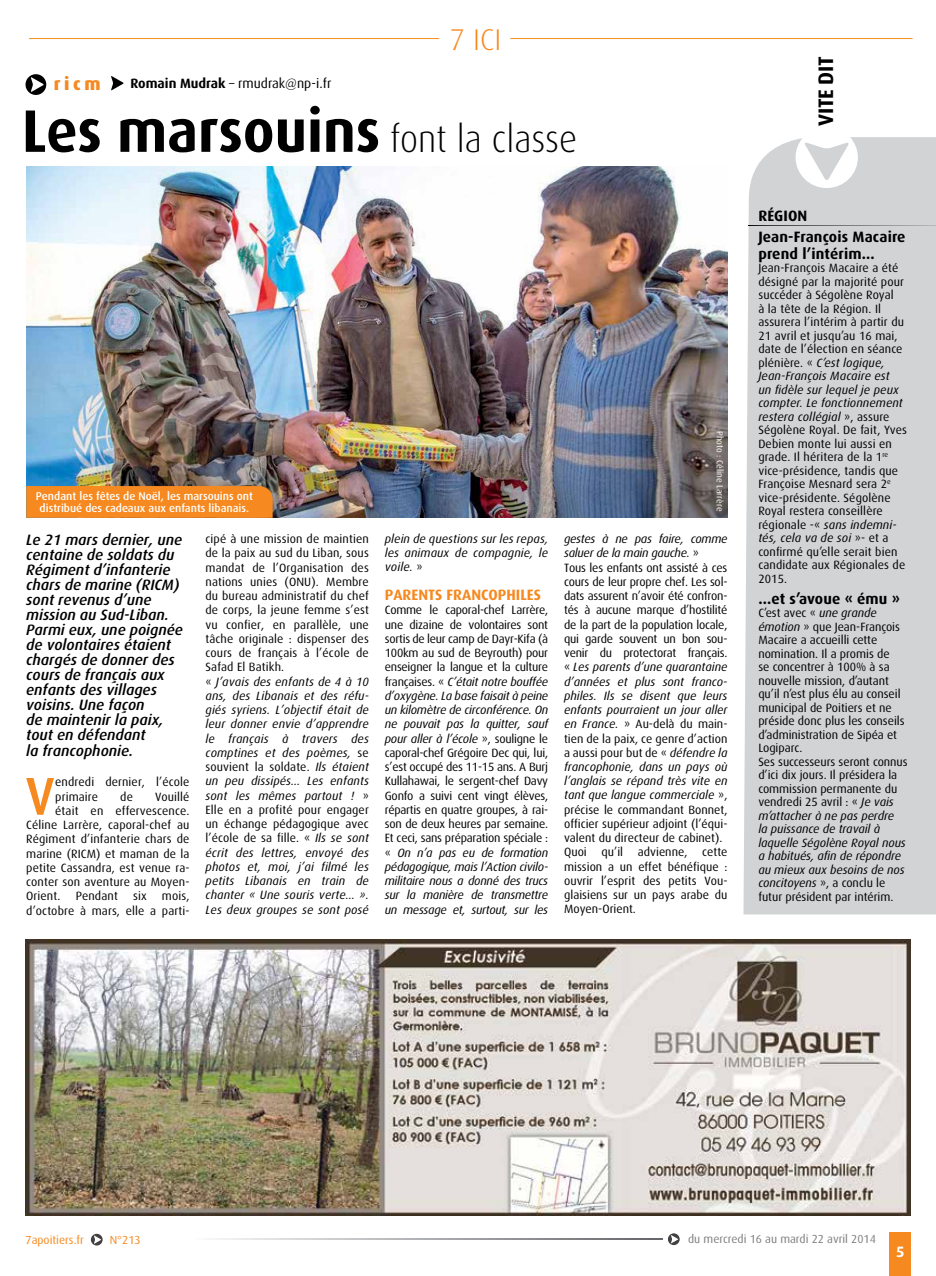
<style>
.page{position:relative;width:936px;height:1276px;background:#fff}
.page>*{position:absolute;margin:0;border:0;box-sizing:border-box;transform-origin:0 0}
.t1{font:700 60px "Dax";color:#000;scale:.95 1}
.t2{font:500 53.4px "Dax";color:#f6891f}
.t3{font:300 30px "Dax";color:#f6891f}
.t4{font:700 21px "Dax";color:#000}
.t5{font:800 18px "Dax";color:#f6891f}
.t6{font:italic 500 15px/15px "Dax";color:#000}
.t7{font:700 15px/21px "Dax";letter-spacing:.01em;color:#000}
.t8{font:700 15px "Dax";color:#f6891f}
.t9{font:700 15px "Dax";color:#fff}
.t10{font:13.5px "Dax";color:#000}
.t11{font:12px/14.2px "Dax";color:#000}
.t12{font:italic 12px/14.2px "Dax";letter-spacing:.01em;color:#000;text-align:justify}
.t13{font:11.7px "Dax";color:#7c7e81}
.t14{font:11.7px "Dax";color:#f6891f}
.t15{font:500 11.25px/12px "Dax";color:#fff;text-align:center}
.t16{font:9px "Dax";color:#fff}
.s1{font-weight:700}
.s2{font-weight:300;font-size:37.5px}
.s3{font-style:italic}
.s4{font-style:normal}
</style>
<div class="page">
<div style="left:889px;top:1232px;width:22px;height:44px;background:#f6891f"></div>
<hr style="left:29px;top:38px;width:410px;height:1px;background:#f78d1e">
<hr style="left:510px;top:38px;width:402px;height:1px;background:#f78d1e">
<img style="left:26px;top:167px;width:701px;height:351px">
<svg style="left:111px;top:76px;width:13px;height:14px"></svg>
<svg style="left:26px;top:74px;width:20px;height:21px"></svg>
<div style="left:743px;top:137px;width:192px;height:777px;background:#d1d3d4"></div>
<svg style="left:748px;top:225px;width:187px;height:1px"></svg>
<svg style="left:91px;top:1233px;width:12px;height:12px"></svg>
<svg style="left:668px;top:1233px;width:11px;height:12px"></svg>
<svg style="left:213px;top:1238px;width:449px;height:1px"></svg>
<img style="left:26px;top:940px;width:884px;height:275px">
<div style="left:26px;top:486px;width:246px;height:32px;background:#f6891f"></div>
<h3 class="t5" style="left:54px;top:73px;width:48px">ricm</h3>
<p class="t10" style="left:130px;top:76px;width:202px"><span class="s1">Romain Mudrak</span> – rmudrak@np-i.fr</p>
<h3 class="t3" style="left:449px;top:24px;width:48px">7 ICI</h3>
<h1 class="t1" style="left:22px;top:97px;width:586px">Les marsouins <span class="s2">font la classe</span></h1>
<p class="t15" style="left:36px;top:490px;width:218px">Pendant les fêtes de Noël, les marsouins ont distribué des cadeaux aux enfants libanais.</p>
<p class="t16" style="left:724px;top:431px;width:82px;rotate:90deg">Photo : Céline Larrère</p>
<p class="t6" style="left:26px;top:533px;width:158px">Le 21 mars dernier, une centaine de soldats du<br>Régiment d’infanterie chars de marine (RICM) sont revenus d’une mission au Sud-Liban.<br>Parmi eux, une poignée de volontaires étaient chargés de donner des cours de français aux enfants des villages voisins. Une façon<br>de maintenir la paix, tout en défendant<br>la francophonie.</p>
<h2 class="t2" style="left:25px;top:766px;width:31px">V</h2>
<p class="t11" style="left:55px;top:775px;width:136px">endredi dernier, l’école primaire</p>
<p class="t11" style="left:120px;top:789px;width:14px">de</p>
<p class="t11" style="left:155px;top:789px;width:36px">Vouillé</p>
<p class="t11" style="left:55px;top:803px;width:136px">était en effervescence.</p>
<p class="t11" style="left:26px;top:818px;width:165px">Céline Larrère, caporal-chef au</p>
<p class="t11" style="left:26px;top:832px;width:165px">Régiment d’infanterie chars de</p>
<p class="t11" style="left:26px;top:846px;width:165px">marine (RICM) et maman de la</p>
<p class="t11" style="left:26px;top:860px;width:165px">petite Cassandra, est venue ra-</p>
<p class="t11" style="left:26px;top:875px;width:165px">conter son aventure au Moyen-</p>
<p class="t11" style="left:26px;top:889px;width:36px">Orient.</p>
<p class="t11" style="left:76px;top:889px;width:44px">Pendant</p>
<p class="t11" style="left:133px;top:889px;width:15px">six</p>
<p class="t11" style="left:26px;top:889px;width:165px;text-align:right">mois,<br>d’octobre à mars, elle a parti-</p>
<p class="t11" style="left:205px;top:532px;width:165px">cipé à une mission de maintien de la paix au sud du Liban, sous mandat de l’Organisation des nations unies (ONU). Membre du bureau administratif du chef de corps, la jeune femme s’est vu confier, en parallèle, une tâche originale : dispenser des cours de français à l’école de<br>Safad El Batikh.<br>« <span class="s3">J’avais des enfants de 4 à 10 ans, des Libanais et des réfu&shy;giés syriens. L’objectif était de leur donner envie d’apprendre le français à travers des comptines et des poèmes,</span> se souvient la soldate. <span class="s3">Ils étaient un peu dissipés… Les enfants sont les mêmes partout !</span> »<br>Elle en a profité pour engager un échange pédagogique avec l’école de sa fille. « <span class="s3">Ils se sont écrit des lettres, envoyé des photos et, moi, j’ai filmé les petits Libanais en train de chanter « Une souris verte… ».<br>Les deux groupes se sont posé</span></p>
<p class="t12" style="left:385px;top:532px;width:165px">plein de questions sur les repas, les animaux de compagnie, le voile. <span class="s4">»</span></p>
<p class="t8" style="left:385px;top:586px;width:18px">Parents</p>
<p class="t8" style="left:446px;top:586px;width:10px">francop</p>
<p class="t8" style="left:506px;top:586px;width:17px">hiles</p>
<p class="t11" style="left:385px;top:603px;width:165px;text-align:justify">Comme le caporal-chef Larrère, une dizaine de volontaires sont sortis de leur camp de Dayr-Kifa (à 100km au sud de Beyrouth) pour enseigner la langue et la culture françaises. « <span class="s3">C’était notre bouffée d’oxygène. La base faisait à peine un kilomètre de circonférence. On ne pouvait pas la quitter, sauf pour aller à l’école</span> », souligne le caporal-chef Grégoire Dec qui, lui, s’est occupé des 11-15 ans. A Burj Kullahawai, le sergent-chef Davy Gonfo a suivi cent vingt élèves, répartis en quatre groupes, à rai&shy;son de deux heures par semaine.<br>Et ceci, sans préparation spéciale : « <span class="s3">On n’a pas eu de formation pédagogique, mais l’Action civilo&shy;militaire nous a donné des trucs sur la manière de transmettre un message et, surtout, sur les</span></p>
<p class="t11" style="left:564px;top:532px;width:165px"><span class="s3">gestes à ne pas faire, comme saluer de la main gauche.</span> »<br>Tous les enfants ont assisté à ces cours de leur propre chef. Les sol&shy;dats assurent n’avoir été confron&shy;tés à aucune marque d’hostilité de la part de la population locale, qui garde souvent un bon sou&shy;venir du protectorat français. « <span class="s3">Les parents d’une quarantaine d’années et plus sont franco&shy;philes. Ils se disent que leurs enfants pourraient un jour aller en France.</span> » Au-delà du main&shy;tien de la paix, ce genre d’action a aussi pour but de « <span class="s3">défendre la francophonie, dans un pays où l’anglais se répand très vite en tant que langue commerciale</span> », précise le commandant Bonnet, officier supérieur adjoint (l’équi&shy;valent du directeur de cabinet).<br>Quoi qu’il advienne, cette mission a un effet bénéfique : ouvrir l’esprit des petits Vou&shy;glaisiens sur un pays arabe du<br>Moyen-Orient.</p>
<h3 class="t4" style="left:814px;top:126px;width:69px;rotate:-90deg">vite dit</h3>
<p class="t7" style="left:758px;top:205px;width:149px">RégION<br>Jean-François Macaire</p>
<p class="t7" style="left:758px;top:243px;width:118px">prend l’intérim...</p>
<p class="t11" style="left:758px;top:261px;width:150px;line-height:13.5px">Jean-François Macaire a été désigné par la majorité pour succéder à Ségolène Royal<br>à la tête de la Région. Il assurera l’intérim à partir du<br>21 avril et jusqu’au 16 mai, date de l’élection en séance plénière. « <span class="s3">C’est logique,<br>Jean-François Macaire est<br>un fidèle sur lequel je peux compter. Le fonctionnement restera collégial</span> », assure<br>Ségolène Royal. De fait, Yves<br>Debien monte lui aussi en grade. Il héritera de la 1<sup>re </sup>vice-présidence, tandis que<br>Françoise Mesnard sera 2<sup>e </sup>vice-présidente. Ségolène<br>Royal restera conseillère régionale -« <span class="s3">sans indemni&shy;tés, cela va de soi</span> »- et a confirmé qu’elle serait bien candidate aux Régionales de<br>2015.</p>
<p class="t7" style="left:758px;top:588px;width:143px">...et s’avoue « ému »</p>
<p class="t11" style="left:758px;top:606px;width:151px;line-height:13.5px">C’est avec « <span class="s3">une grande émotion</span> » que Jean-François<br>Macaire a accueilli cette nomination. Il a promis de<br>se concentrer à 100% à sa nouvelle mission, d’autant qu’il n’est plus élu au conseil municipal de Poitiers et ne préside donc plus les conseils d’administration de Sipéa et<br>Logiparc.<br>Ses successeurs seront connus d’ici dix jours. Il présidera la commission permanente du vendredi 25 avril : « <span class="s3">Je vais m’attacher à ne pas perdre<br>la puissance de travail à laquelle Ségolène Royal nous a habitués, afin de répondre au mieux aux besoins de nos concitoyens</span> », a conclu le futur président par intérim.</p>
<p class="t14" style="left:26px;top:1233px;width:60px">7apoitiers.fr</p>
<p class="t14" style="left:110px;top:1233px;width:32px">N°213</p>
<p class="t13" style="left:688px;top:1232px;width:189px">du mercredi 16 au mardi 22 avril 2014</p>
<p class="t9" style="left:896px;top:1243px;width:10px">5</p>
</div>
